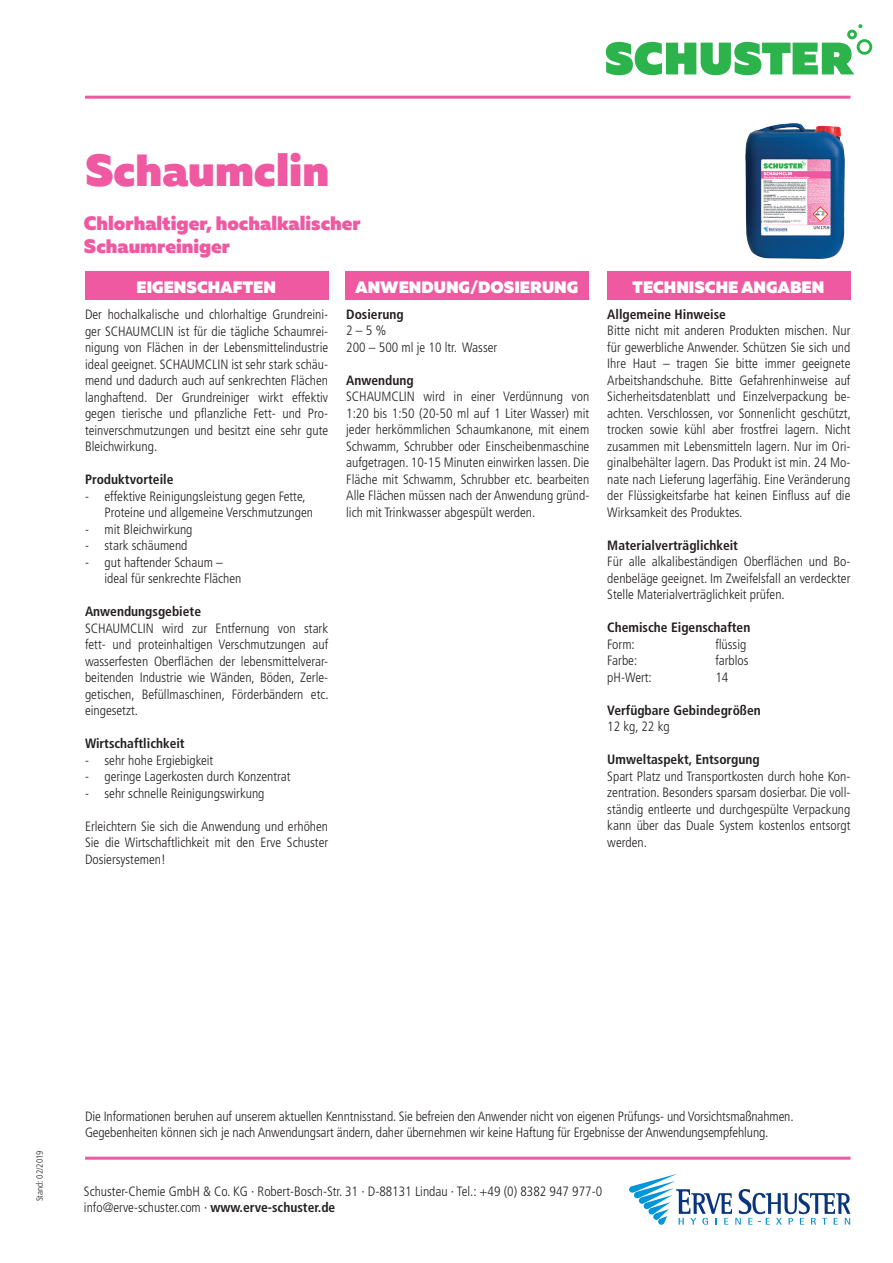
<style>
.page{position:relative;width:893px;height:1263px;background:#fff}
.page>*{position:absolute;margin:0;border:0;box-sizing:border-box;transform-origin:0 0}
.t1{font:900 45px "Muller";color:#ef59a1}
.t2{font:900 19.5px/23.4px "Muller";color:#ef59a1}
.t3{font:900 16.5px "Muller";color:#fff}
.t4{font:300 condensed 13.5px/16.5px "Frutiger";color:#231f20;text-align:justify}
.t5{font:700 condensed 13.5px "Frutiger";color:#231f20}
.t6{font:300 condensed 9px "Frutiger";color:#231f20}
.s1{font-weight:700}
</style>
<div class="page">
<hr style="left:85px;top:96px;width:765px;height:3px;background:#ef59a1">
<hr style="left:85px;top:1157px;width:765px;height:3px;background:#ef59a1">
<div style="left:85px;top:272px;width:243px;height:28px;background:#ef59a1"></div>
<div style="left:345px;top:272px;width:244px;height:28px;background:#ef59a1"></div>
<div style="left:607px;top:272px;width:243px;height:28px;background:#ef59a1"></div>
<svg style="left:606px;top:24px;width:266px;height:51px"></svg>
<svg style="left:629px;top:1174px;width:221px;height:51px"></svg>
<img style="left:745px;top:123px;width:100px;height:136px">
<h1 class="t1" style="left:85px;top:141px;width:246px">Schaumclin</h1>
<h2 class="t2" style="left:84px;top:211px;width:278px">Chlorhaltiger, hochalkalischer<br>Schaumreiniger</h2>
<p class="t3" style="left:136px;top:276px;width:141px">EIGENSCHAFTEN</p>
<p class="t3" style="left:355px;top:276px;width:225px">ANWENDUNG/DOSIERUNG</p>
<p class="t3" style="left:633px;top:276px;width:193px">TECHNISCHE ANGABEN</p>
<p class="t4" style="left:85px;top:306px;width:245px">Der hochalkalische und chlorhaltige Grundreini&shy;ger SCHAUMCLIN ist für die tägliche Schaumrei&shy;nigung von Flächen in der Lebensmittelindustrie ideal geeignet. SCHAUMCLIN ist sehr stark schäu&shy;mend und dadurch auch auf senkrechten Flächen langhaftend. Der Grundreiniger wirkt effektiv gegen tierische und pflanzliche Fett- und Pro&shy;teinverschmutzungen und besitzt eine sehr gute Bleichwirkung.</p>
<p class="t5" style="left:85px;top:471px;width:90px">Produktvorteile</p>
<p class="t4" style="left:105px;top:488px;width:210px;text-indent:-19px">- effektive Reinigungsleistung gegen Fette,<br>Proteine und allgemeine Verschmutzungen</p>
<p class="t4" style="left:85px;top:521px;width:109px">- mit Bleichwirkung</p>
<p class="t4" style="left:85px;top:537px;width:104px">- stark schäumend</p>
<p class="t4" style="left:105px;top:554px;width:138px;text-indent:-19px">- gut haftender Schaum – ideal für senkrechte Flächen</p>
<p class="t5" style="left:85px;top:603px;width:118px">Anwendungsgebiete</p>
<p class="t4" style="left:85px;top:620px;width:245px">SCHAUMCLIN wird zur Entfernung von stark fett- und proteinhaltigen Verschmutzungen auf wasserfesten Oberflächen der lebensmittelverar&shy;beitenden Industrie wie Wänden, Böden, Zerle&shy;getischen, Befüllmaschinen, Förderbändern etc. eingesetzt.</p>
<p class="t5" style="left:85px;top:735px;width:101px">Wirtschaftlichkeit</p>
<p class="t4" style="left:85px;top:752px;width:130px">- sehr hohe Ergiebigkeit</p>
<p class="t4" style="left:85px;top:768px;width:207px">- geringe Lagerkosten durch Konzentrat</p>
<p class="t4" style="left:85px;top:785px;width:181px">- sehr schnelle Reinigungswirkung</p>
<p class="t4" style="left:85px;top:818px;width:245px">Erleichtern Sie sich die Anwendung und erhöhen Sie die Wirtschaftlichkeit mit den Erve Schuster Dosiersystemen!</p>
<p class="t5" style="left:346px;top:306px;width:59px">Dosierung</p>
<p class="t4" style="left:346px;top:323px;width:153px">2 – 5 %<br>200 – 500 ml je 10 ltr. Wasser</p>
<p class="t5" style="left:346px;top:372px;width:69px">Anwendung</p>
<p class="t4" style="left:346px;top:389px;width:245px">SCHAUMCLIN wird in einer Verdünnung von 1:20 bis 1:50 (20-50 ml auf 1 Liter Wasser) mit jeder herkömmlichen Schaumkanone, mit einem Schwamm, Schrubber oder Einscheibenmaschine aufgetragen. 10-15 Minuten einwirken lassen. Die Fläche mit Schwamm, Schrubber etc. bearbeiten Alle Flächen müssen nach der Anwendung gründ&shy;lich mit Trinkwasser abgespült werden.</p>
<p class="t5" style="left:607px;top:306px;width:120px">Allgemeine Hinweise</p>
<p class="t4" style="left:607px;top:323px;width:245px">Bitte nicht mit anderen Produkten mischen. Nur für gewerbliche Anwender. Schützen Sie sich und Ihre Haut – tragen Sie bitte immer geeignete Arbeitshandschuhe. Bitte Gefahrenhinweise auf Sicherheitsdatenblatt und Einzelverpackung be&shy;achten. Verschlossen, vor Sonnenlicht geschützt, trocken sowie kühl aber frostfrei lagern. Nicht zusammen mit Lebensmitteln lagern. Nur im Ori&shy;ginalbehälter lagern. Das Produkt ist min. 24 Mo&shy;nate nach Lieferung lagerfähig. Eine Veränderung der Flüssigkeitsfarbe hat keinen Einfluss auf die Wirksamkeit des Produktes.</p>
<p class="t5" style="left:607px;top:537px;width:132px">Materialverträglichkeit</p>
<p class="t4" style="left:607px;top:554px;width:245px">Für alle alkalibeständigen Oberflächen und Bo&shy;denbeläge geeignet. Im Zweifelsfall an verdeckter Stelle Materialverträglichkeit prüfen.</p>
<p class="t5" style="left:607px;top:620px;width:145px">Chemische Eigenschaften</p>
<p class="t4" style="left:607px;top:636px;width:29px">Form:</p>
<p class="t4" style="left:715px;top:636px;width:33px">flüssig</p>
<p class="t4" style="left:607px;top:653px;width:31px">Farbe:</p>
<p class="t4" style="left:715px;top:653px;width:35px">farblos</p>
<p class="t4" style="left:607px;top:669px;width:46px">pH-Wert:</p>
<p class="t4" style="left:715px;top:669px;width:14px">14</p>
<p class="t5" style="left:607px;top:702px;width:155px">Verfügbare Gebindegrößen</p>
<p class="t4" style="left:607px;top:719px;width:64px">12 kg, 22 kg</p>
<p class="t5" style="left:607px;top:752px;width:154px">Umweltaspekt, Entsorgung</p>
<p class="t4" style="left:607px;top:768px;width:245px">Spart Platz und Transportkosten durch hohe Kon&shy;zentration. Besonders sparsam dosierbar. Die voll&shy;ständig entleerte und durchgespülte Verpackung kann über das Duale System kostenlos entsorgt werden.</p>
<p class="t6" style="left:35px;top:1201px;width:52px;rotate:-90deg">Stand: 02/2019</p>
<p class="t4" style="left:85px;top:1108px;width:710px">Die Informationen beruhen auf unserem aktuellen Kenntnisstand. Sie befreien den Anwender nicht von eigenen Prüfungs- und Vorsichtsmaßnahmen.<br>Gegebenheiten können sich je nach Anwendungsart ändern, daher übernehmen wir keine Haftung für Ergebnisse der Anwendungsempfehlung.</p>
<p class="t4" style="left:84px;top:1183px;width:520px">Schuster-Chemie GmbH &amp; Co. KG · Robert-Bosch-Str. 31 · D-88131 Lindau · Tel.: +49 (0) 8382 947 977-0 info@erve-schuster.com · <span class="s1">www.erve-schuster.de</span></p>
</div>
